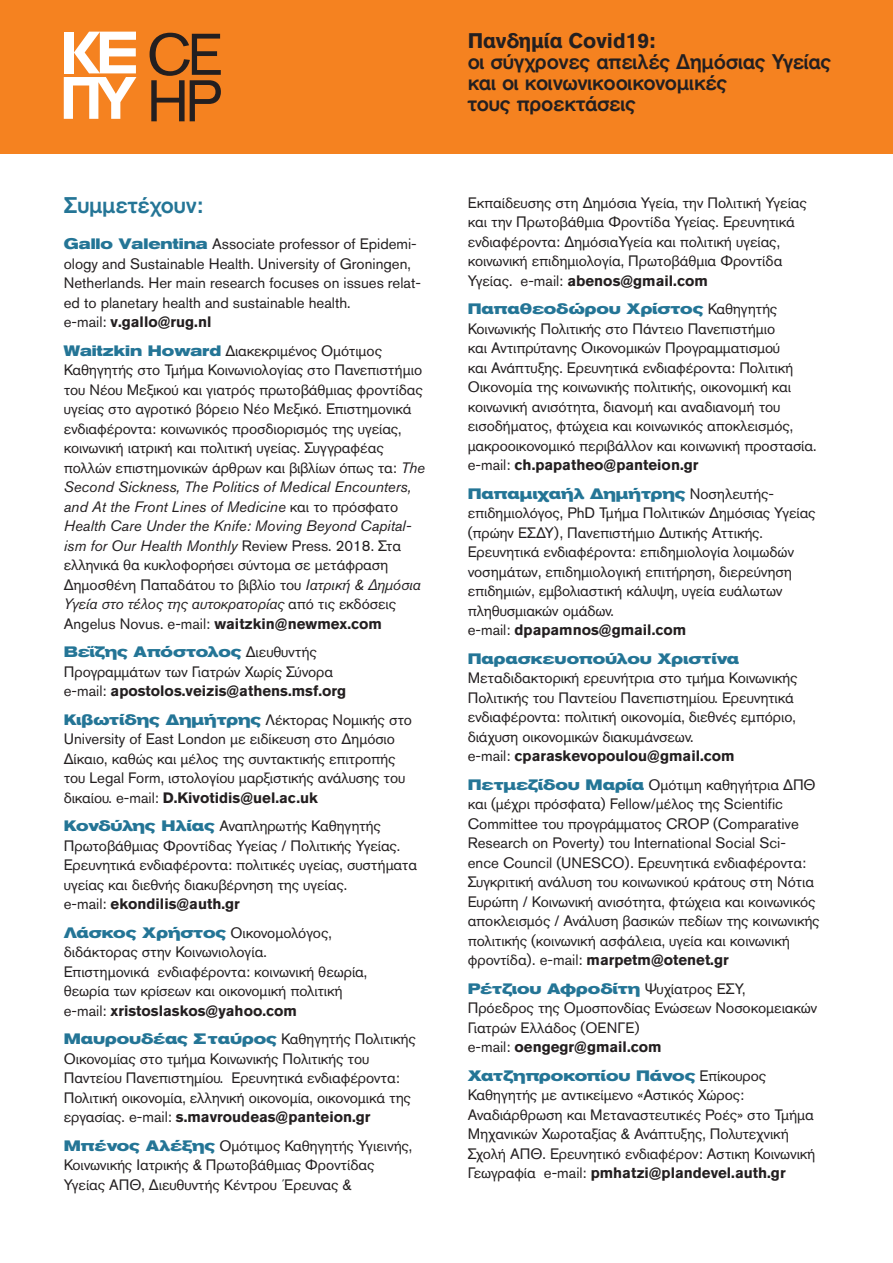
<style>
.page{position:relative;width:893px;height:1263px;background:#fff}
.page>*{position:absolute;margin:0;border:0;box-sizing:border-box;transform-origin:0 0}
.t1{font:500 22.5px "Akzidenz Grotesk GR";letter-spacing:-.01em;color:#247596}
.t2{font:500 21px "Akzidenz Grotesk GR";letter-spacing:-.02em;color:#231f20}
.t3{font:700 21px "Akzidenz Grotesk GR";color:#231f20}
.t4{font:15px/19.5px "Akzidenz Grotesk GR";letter-spacing:-.005em;color:#231f20}
.t5{font:700 15px "Akzidenz Grotesk GR";color:#231f20}
.t6{font:700 expanded 15px "Akzidenz Grotesk GR";color:#247596}
.s1{font-weight:700;font-stretch:expanded;color:#247596}
.s2{font-weight:400}
.s3{font-style:italic}
.s4{font-weight:700}
.s5{font-weight:400;font-stretch:normal;color:#231f20}
</style>
<div class="page">
<div style="left:0;top:0;width:893px;height:153px;background:#f58220"></div>
<svg style="left:64px;top:32px;width:72px;height:87px"></svg>
<div style="left:64px;top:32px;width:9px;height:41px;background:#fff"></div>
<svg style="left:150px;top:33px;width:71px;height:88px"></svg>
<p class="t1" style="left:64px;top:192px;width:140px">Συμμετέχουν:</p>
<p class="t4" style="left:64px;top:234px;width:359px"><span class="s1">Gallo Valentina</span> Associate professor of Epidemi&shy;ology and Sustainable Health. University of Groningen, Netherlands. Her main research focuses on issues relat&shy;ed to planetary health and sustainable health.</p>
<p class="t5" style="left:64px;top:313px;width:149px"><span class="s2">e-mail:</span> v.gallo@rug.nl</p>
<p class="t4" style="left:64px;top:341px;width:363px"><span class="s1">Waitzkin Howard</span> Διακεκριμένος Ομότιμος Καθηγητής στο Τμήμα Κοινωνιολογίας στο Πανεπιστήμιο του Νέου Μεξικού και γιατρός πρωτοβάθμιας φροντίδας υγείας στο αγροτικό βόρειο Νέο Μεξικό. Επιστημονικά ενδιαφέροντα: κοινωνικός προσδιορισμός της υγείας, κοινωνική ιατρική και πολιτική υγείας. Συγγραφέας πολλών επιστημονικών άρθρων και βιβλίων όπως τα: <span class="s3">The Second Sickness, The Politics of Medical Encounters, and At the Front Lines of Medicine</span> και το πρόσφατο <span class="s3">Health Care Under the Knife: Moving Beyond Capital&shy;ism for Our Health Monthly</span> Review Press. 2018. Στα ελληνικά θα κυκλοφορήσει σύντομα σε μετάφραση Δημοσθένη Παπαδάτου το βιβλίο του <span class="s3">Ιατρική &amp; Δημόσια Υγεία στο τέλος της αυτοκρατορίας</span> από τις εκδόσεις Angelus Novus. e-mail: <span class="s4">waitzkin@newmex.com</span></p>
<p class="t6" style="left:64px;top:643px;width:254px">Βεΐζης Απόστολος <span class="s5">Διευθυντής</span></p>
<p class="t4" style="left:64px;top:662px;width:271px">Προγραμμάτων των Γιατρών Χωρίς Σύνορα</p>
<p class="t5" style="left:64px;top:682px;width:284px"><span class="s2">e-mail:</span> apostolos.veizis@athens.msf.org</p>
<p class="t4" style="left:64px;top:710px;width:350px"><span class="s1">Κιβωτίδης Δημήτρης</span> Λέκτορας Νομικής στο University of East London με ειδίκευση στο Δημόσιο Δίκαιο, καθώς και μέλος της συντακτικής επιτροπής του Legal Form, ιστολογίου μαρξιστικής ανάλυσης του δικαίου. e-mail: <span class="s4">D.Kivotidis@uel.ac.uk</span></p>
<p class="t4" style="left:64px;top:816px;width:338px"><span class="s1">Κονδύλης Ηλίας</span> Αναπληρωτής Καθηγητής<br>Πρωτοβάθμιας Φροντίδας Υγείας / Πολιτικής Υγείας.</p>
<p class="t4" style="left:64px;top:855px;width:355px">Ερευνητικά ενδιαφέροντα: πολιτικές υγείας, συστήματα υγείας και διεθνής διακυβέρνηση της υγείας.</p>
<p class="t5" style="left:64px;top:895px;width:178px"><span class="s2">e-mail:</span> ekondilis@auth.gr</p>
<p class="t4" style="left:64px;top:923px;width:270px"><span class="s1">Λάσκος Χρήστος</span> Οικονομολόγος,</p>
<p class="t4" style="left:64px;top:942px;width:205px">διδάκτορας στην Κοινωνιολογία.</p>
<p class="t4" style="left:64px;top:962px;width:305px">Επιστημονικά ενδιαφέροντα: κοινωνική θεωρία,</p>
<p class="t4" style="left:64px;top:981px;width:280px">θεωρία των κρίσεων και οικονομική πολιτική</p>
<p class="t5" style="left:64px;top:1002px;width:235px"><span class="s2">e-mail:</span> xristoslaskos@yahoo.com</p>
<p class="t4" style="left:64px;top:1029px;width:353px"><span class="s1">Μαυρουδέας Σταύρος</span> Καθηγητής Πολιτικής Οικονομίας στο τμήμα Κοινωνικής Πολιτικής του Παντείου Πανεπιστημίου. Ερευνητικά ενδιαφέροντα:<br>Πολιτική οικονομία, ελληνική οικονομία, οικονομικά της εργασίας. e-mail: <span class="s4">s.mavroudeas@panteion.gr</span></p>
<p class="t4" style="left:64px;top:1136px;width:350px"><span class="s1">Μπένος Αλέξης</span> Ομότιμος Καθηγητής Υγιεινής,<br>Κοινωνικής Ιατρικής &amp; Πρωτοβάθμιας Φροντίδας<br>Υγείας ΑΠΘ, Διευθυντής Κέντρου Έρευνας &amp;</p>
<p class="t3" style="left:468px;top:28px;width:189px">Πανδημία Covid19:</p>
<p class="t2" style="left:468px;top:48px;width:365px">οι σύγχρονες απειλές Δημόσιας Υγείας</p>
<p class="t2" style="left:468px;top:69px;width:261px">και οι κοινωνικοοικονομικές</p>
<p class="t2" style="left:468px;top:90px;width:170px">τους προεκτάσεις</p>
<p class="t4" style="left:468px;top:193px;width:340px">Εκπαίδευσης στη Δημόσια Υγεία, την Πολιτική Υγείας και την Πρωτοβάθμια Φροντίδα Υγείας. Ερευνητικά ενδιαφέροντα: ΔημόσιαΥγεία και πολιτική υγείας, κοινωνική επιδημιολογία, Πρωτοβάθμια Φροντίδα Υγείας. e-mail: <span class="s4">abenos@gmail.com</span></p>
<p class="t4" style="left:468px;top:299px;width:350px"><span class="s1">Παπαθεοδώρου Χρίστος</span> Καθηγητής Κοινωνικής Πολιτικής στο Πάντειο Πανεπιστήμιο<br>και Αντιπρύτανης Οικονομικών Προγραμματισμού<br>και Ανάπτυξης. Ερευνητικά ενδιαφέροντα: Πολιτική Οικονομία της κοινωνικής πολιτικής, οικονομική και κοινωνική ανισότητα, διανομή και αναδιανομή του εισοδήματος, φτώχεια και κοινωνικός αποκλεισμός, μακροοικονομικό περιβάλλον και κοινωνική προστασία.</p>
<p class="t5" style="left:468px;top:456px;width:232px"><span class="s2">e-mail:</span> ch.papatheo@panteion.gr</p>
<p class="t4" style="left:468px;top:484px;width:349px"><span class="s1">Παπαμιχαήλ Δημήτρης</span> Νοσηλευτής&shy;επιδημιολόγος, PhD Τμήμα Πολιτικών Δημόσιας Υγείας (πρώην ΕΣΔΥ), Πανεπιστήμιο Δυτικής Αττικής.</p>
<p class="t4" style="left:468px;top:542px;width:328px">Ερευνητικά ενδιαφέροντα: επιδημιολογία λοιμωδών νοσημάτων, επιδημιολογική επιτήρηση, διερεύνηση επιδημιών, εμβολιαστική κάλυψη, υγεία ευάλωτων πληθυσμιακών ομάδων.</p>
<p class="t5" style="left:468px;top:621px;width:220px"><span class="s2">e-mail:</span> dpapamnos@gmail.com</p>
<p class="t4" style="left:468px;top:649px;width:331px"><span class="s1">Παρασκευoπούλου Χριστίνα </span>Μεταδιδακτορική ερευνήτρια στο τμήμα Κοινωνικής Πολιτικής του Παντείου Πανεπιστημίου. Ερευνητικά ενδιαφέροντα: πολιτική οικονομία, διεθνές εμπόριο, διάχυση οικονομικών διακυμάνσεων.</p>
<p class="t5" style="left:468px;top:747px;width:268px"><span class="s2">e-mail:</span> cparaskevopoulou@gmail.com</p>
<p class="t4" style="left:468px;top:775px;width:353px"><span class="s1">Πετμεζίδου Μαρία</span> Ομότιμη καθηγήτρια ΔΠΘ και (μέχρι πρόσφατα) Fellow/μέλος της Scientific Committee του προγράμματος CROP (Comparative Research on Poverty) του International Social Sci&shy;ence Council (UNESCO). Ερευνητικά ενδιαφέροντα:<br>Συγκριτική ανάλυση του κοινωνικού κράτους στη Νότια Ευρώπη / Κοινωνική ανισότητα, φτώχεια και κοινωνικός αποκλεισμός / Ανάλυση βασικών πεδίων της κοινωνικής πολιτικής (κοινωνική ασφάλεια, υγεία και κοινωνική φροντίδα). e-mail: <span class="s4">marpetm@otenet.gr</span></p>
<p class="t6" style="left:468px;top:980px;width:279px">Ρέτζιου Αφροδίτη <span class="s5">Ψυχίατρος ΕΣΥ,</span></p>
<p class="t4" style="left:468px;top:998px;width:351px">Πρόεδρος της Ομοσπονδίας Ενώσεων Νοσοκομειακών<br>Γιατρών Ελλάδος (ΟΕΝΓΕ)</p>
<p class="t5" style="left:468px;top:1038px;width:195px"><span class="s2">e-mail:</span> oengegr@gmail.com</p>
<p class="t4" style="left:468px;top:1066px;width:349px"><span class="s1">Χατζηπροκοπίου Πάνος</span> Επίκουρος Καθηγητής με αντικείμενο «Αστικός Χώρος:<br>Αναδιάρθρωση και Μεταναστευτικές Ροές» στο Τμήμα Μηχανικών Χωροταξίας &amp; Ανάπτυξης, Πολυτεχνική Σχολή ΑΠΘ. Ερευνητικό ενδιαφέρον: Αστικη Κοινωνική Γεωγραφία e-mail: <span class="s4">pmhatzi@plandevel.auth.gr</span></p>
</div>
